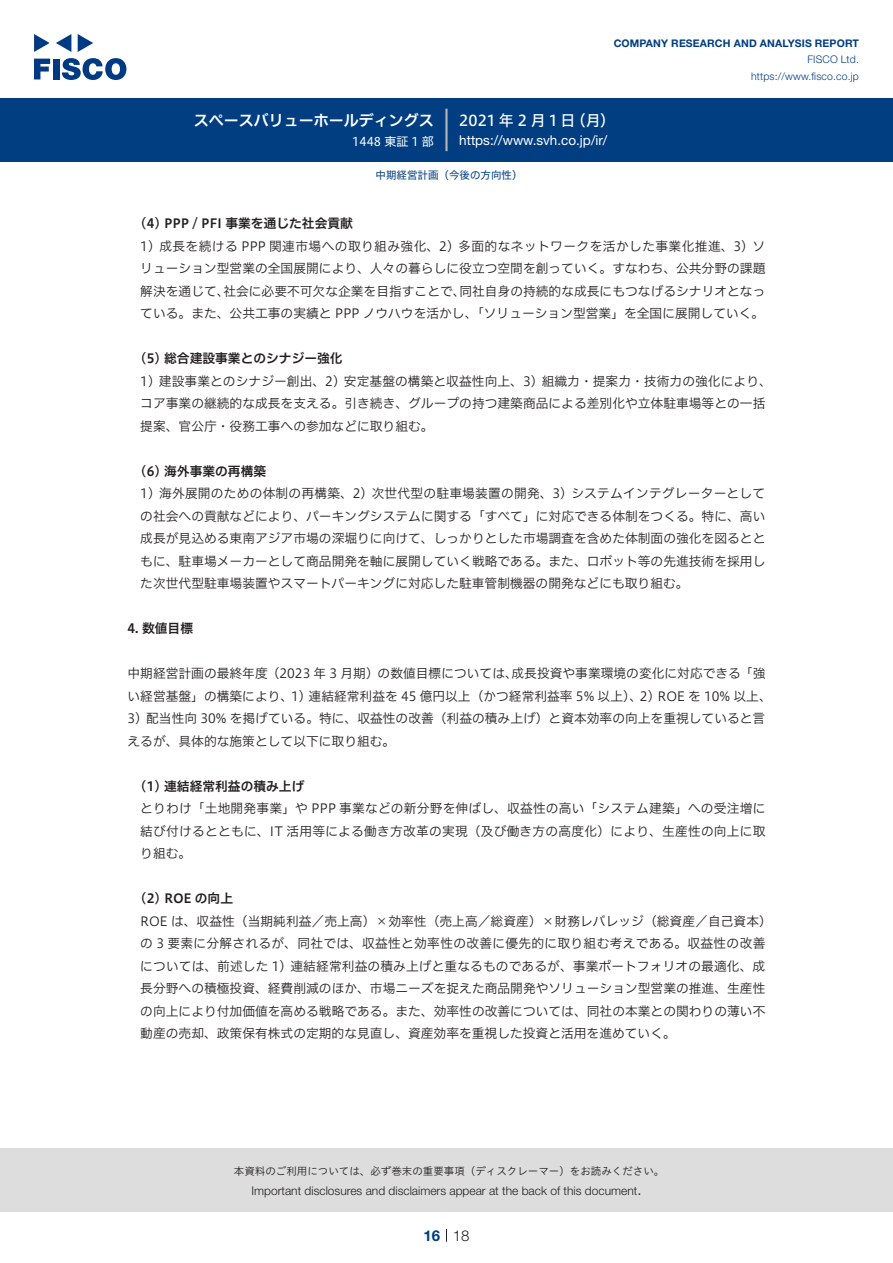
<style>
.page{position:relative;width:893px;height:1263px;background:#fff}
.page>*{position:absolute;margin:0;border:0;box-sizing:border-box;transform-origin:0 0}
.t1{font:15px "Hiragino UD Sans F Std N W6";color:#fff}
.t2{font:15px "Hiragino UD Sans F Std N W5";letter-spacing:.185em;color:#fff}
.t3{font:300 15px "Helvetica Neue LT Std";color:#231f20}
.t4{font:700 15px "Helvetica Neue LT Std";color:#003d81}
.t5{font:13.5px "Helvetica Neue LT Std";color:#fff}
.t6{font:12.75px/22.5px "Hiragino UD Sans F Std N W3";color:#231f20}
.t7{font:12.75px "Hiragino UD Sans F Std N W6";color:#231f20}
.t8{font:300 12px "Helvetica Neue LT Std";color:#231f20}
.t9{font:12px "Hiragino UD Sans F Std N W4";color:#fff}
.t10{font:10.5px "Hiragino UD Sans Std W3";color:#231f20}
.t11{font:700 10.5px "Helvetica Neue LT Std";letter-spacing:.015em;color:#003d81}
.t12{font:300 10.5px/16.5px "Helvetica Neue LT Std";letter-spacing:.015em;color:#003d81;text-align:right}
.t13{font:10.5px "Hiragino UD Sans F Std N W4";color:#003d81}
</style>
<div class="page">
<div style="left:0;top:1148px;width:893px;height:64px;background:#ddd"></div>
<svg style="left:34px;top:59px;width:16px;height:20px"></svg>
<div style="left:53px;top:59px;width:6px;height:20px;background:#003a83"></div>
<svg style="left:62px;top:58px;width:64px;height:22px"></svg>
<svg style="left:34px;top:34px;width:16px;height:18px"></svg>
<svg style="left:78px;top:34px;width:15px;height:18px"></svg>
<svg style="left:56px;top:34px;width:15px;height:18px"></svg>
<div style="left:0;top:98px;width:893px;height:64px;background:#003d81"></div>
<hr style="left:445px;top:109px;width:3px;height:42px;background:#b5b5b6">
<svg style="left:446px;top:1229px;width:1px;height:13px"></svg>
<p class="t1" style="left:194px;top:109px;width:242px">スペースバリューホールディングス</p>
<p class="t9" style="left:352px;top:132px;width:83px">1448 東証 1 部</p>
<p class="t11" style="left:614px;top:37px;width:247px">COMPANY RESEARCH AND ANALYSIS REPORT</p>
<p class="t12" style="left:751px;top:51px;width:109px">FISCO Ltd. https://www.fisco.co j p.</p>
<p class="t2" style="left:459px;top:109px;width:118px">2021年2月1日</p>
<p class="t2" style="left:571px;top:109px;width:46px">（月(</p>
<p class="t5" style="left:459px;top:132px;width:150px">https: / / w w w . s v h . c o j p. /i r/</p>
<p class="t13" style="left:376px;top:167px;width:149px">中期経営計画（今後の方向性(</p>
<p class="t7" style="left:140px;top:214px;width:214px">4( ) PPP / PFI 事業を通じた社会貢献</p>
<p class="t6" style="left:140px;top:234px;width:627px;text-align:right">1) 成長を続ける PPP 関連市場への取り組み強化、2) 多面的なネットワークを活かした事業化推進、3) ソリューション型営業の全国展開により、人々の暮らしに役立つ空間を創っていく。すなわち、公共分野の課題同社自身の持続的な成長にもつなげるシナリオとなっ</p>
<p class="t6" style="left:140px;top:279px;width:625px">解決を通じて、<br>ている。また、公共工事の実績と PPP ノウハウを活かし、「ソリューション型営業」を全国に展開していく。</p>
<p class="t7" style="left:140px;top:349px;width:204px">5( ) 総合建設事業とのシナジー強化</p>
<p class="t6" style="left:140px;top:369px;width:633px">1) 建設事業とのシナジー創出、2) 安定基盤の構築と収益性向上、3) 組織力・提案力・技術力の強化により、コア事業の継続的な成長を支える。引き続き、グループの持つ建築商品による差別化や立体駐車場等との一括提案、官公庁・役務工事への参加などに取り組む。</p>
<p class="t7" style="left:140px;top:461px;width:127px">6( ) 海外事業の再構築</p>
<p class="t6" style="left:140px;top:481px;width:627px;text-align:justify">1) 海外展開のための体制の再構築、2) 次世代型の駐車場装置の開発、3) システムインテグレーターとしての社会への貢献などにより、パーキングシステムに関する「すべて」に対応できる体制をつくる。特に、高い成長が見込める東南アジア市場の深堀りに向けて、しっかりとした市場調査を含めた体制面の強化を図るとともに、駐車場メーカーとして商品開発を軸に展開していく戦略である。また、ロボット等の先進技術を採用した次世代型駐車場装置やスマートパーキングに対応した駐車管制機器の開発などにも取り組む。</p>
<p class="t7" style="left:128px;top:619px;width:67px">4. 数値目標</p>
<p class="t6" style="left:511px;top:661px;width:255px">成長投資や事業環境の変化に対応できる「強</p>
<p class="t6" style="left:223px;top:279px;width:244px">社会に必要不可欠な企業を目指すことで、</p>
<p class="t6" style="left:128px;top:661px;width:392px">中期経営計画の最終年度（2023 年 3 月期）の数値目標については、</p>
<p class="t6" style="left:291px;top:684px;width:353px">1) 連結経常利益を 45 億円以上（かつ経常利益率 5% 以上）、</p>
<p class="t6" style="left:640px;top:684px;width:133px">2) ROE を 10% 以上、</p>
<p class="t6" style="left:128px;top:684px;width:167px">い経営基盤」の構築により、</p>
<p class="t6" style="left:128px;top:706px;width:639px">3) 配当性向 30% を掲げている。特に、収益性の改善（利益の積み上げ）と資本効率の向上を重視していると言えるが、具体的な施策として以下に取り組む。</p>
<p class="t7" style="left:140px;top:776px;width:166px">1( ) 連結経常利益の積み上げ</p>
<p class="t6" style="left:140px;top:796px;width:627px;text-align:justify">とりわけ「土地開発事業」や PPP 事業などの新分野を伸ばし、収益性の高い「システム建築」への受注増に結び付けるとともに、IT 活用等による働き方改革の実現（及び働き方の高度化）により、生産性の向上に取り組む。</p>
<p class="t7" style="left:140px;top:889px;width:94px">2( ) ROE の向上</p>
<p class="t6" style="left:140px;top:909px;width:633px">ROE は、収益性（当期純利益／売上高）×効率性（売上高／総資産）×財務レバレッジ（総資産／自己資本(の 3 要素に分解されるが、同社では、収益性と効率性の改善に優先的に取り組む考えである。収益性の改善については、前述した 1) 連結経常利益の積み上げと重なるものであるが、事業ポートフォリオの最適化、成長分野への積極投資、経費削減のほか、市場ニーズを捉えた商品開発やソリューション型営業の推進、生産性の向上により付加価値を高める戦略である。また、効率性の改善については、同社の本業との関わりの薄い不動産の売却、政策保有株式の定期的な見直し、資産効率を重視した投資と活用を進めていく。</p>
<p class="t10" style="left:234px;top:1163px;width:432px">本資料のご利用については、必ず巻末の重要事項（ディスクレーマー）をお読みください。</p>
<p class="t3" style="left:637px;top:1180px;width:6px">.</p>
<p class="t8" style="left:251px;top:1183px;width:387px">Important disclosures and disclaimers appear at the back of this document</p>
<p class="t4" style="left:423px;top:1226px;width:18px">16</p>
<p class="t3" style="left:453px;top:1226px;width:18px">18</p>
</div>
